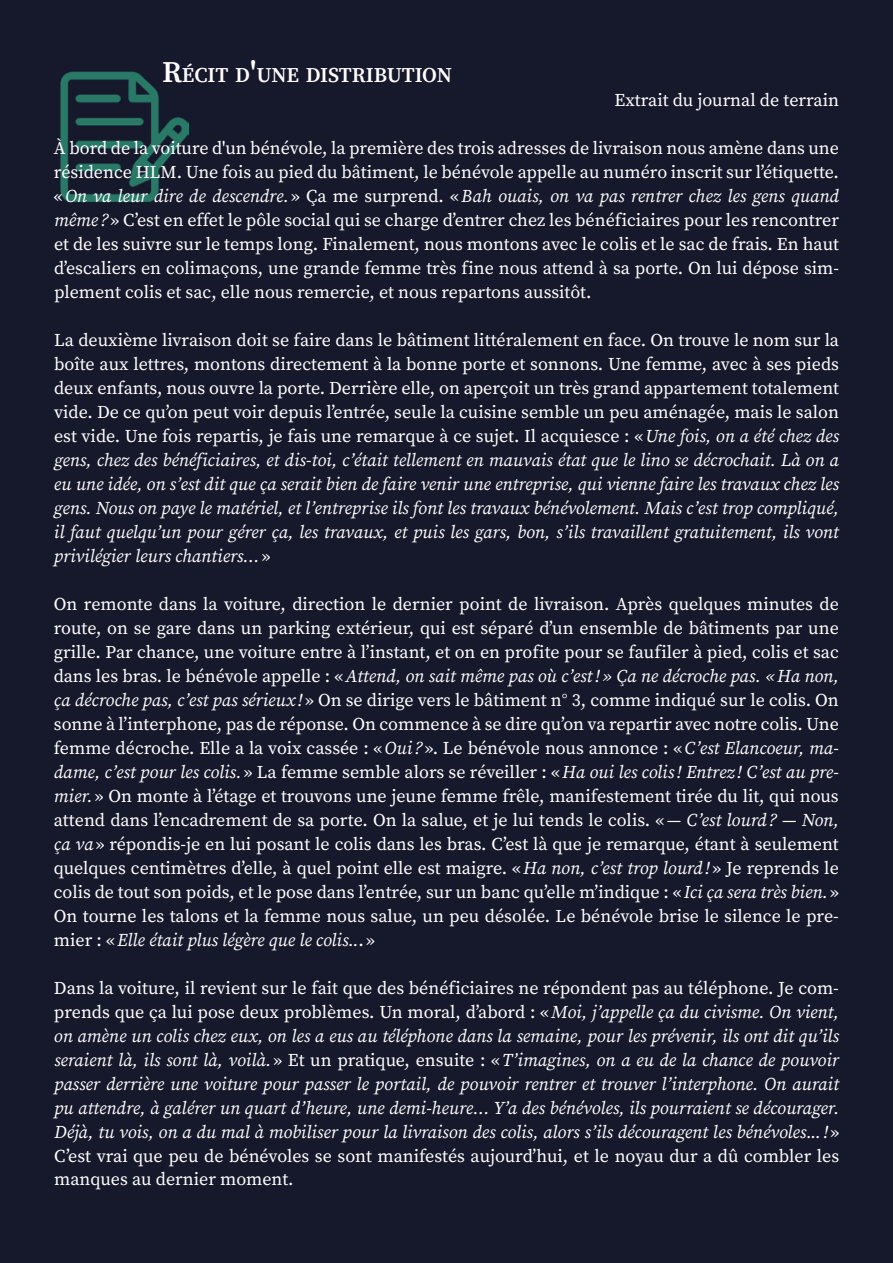
<style>
.page{position:relative;width:893px;height:1263px;background:#16192c}
.page>*{position:absolute;margin:0;border:0;box-sizing:border-box;transform-origin:0 0}
.t1{font:600 30px "Source Serif Pro";color:#fff}
.t2{font:600 21px "Source Serif Pro";letter-spacing:-.01em;color:#fff}
.t3{font:18px/24px "Source Serif Pro";color:#fff;text-align:justify}
.t4{font:italic 18px/24px "Source Serif Pro";color:#fff;text-align:justify}
.s1{font-size:30px}
.s2{font-style:italic}
.s3{font-style:normal}
</style>
<div class="page">
<img style="left:61px;top:72px;width:128px;height:129px">
<h1 class="t1" style="left:54px;top:51px;width:44px">R</h1>
<p class="t2" style="left:182px;top:60px;width:272px">ÉCIT D<span class="s1">'</span>UNE DISTRIBUTION</p>
<p class="t3" style="left:615px;top:88px;width:226px">Extrait du journal de terrain</p>
<p class="t3" style="left:54px;top:136px;width:786px">À bord de la voiture d'un bénévole, la première des trois adresses de livraison nous amène dans une résidence HLM. Une fois au pied du bâtiment, le bénévole appelle au numéro inscrit sur l’étiquette. «<span class="s2">On va leur dire de descendre.</span> » Ça me surprend. «<span class="s2">Bah ouais, on va pas rentrer chez les gens quand même ?</span> » C’est en effet le pôle social qui se charge d’entrer chez les bénéficiaires pour les rencontrer et de les suivre sur le temps long. Finalement, nous montons avec le colis et le sac de frais. En haut d’escaliers en colimaçons, une grande femme très fine nous attend à sa porte. On lui dépose sim&shy;plement colis et sac, elle nous remercie, et nous repartons aussitôt.</p>
<p class="t4" style="left:54px;top:327px;width:787px"><span class="s3">La deuxième livraison doit se faire dans le bâtiment littéralement en face. On trouve le nom sur la boîte aux lettres, montons directement à la bonne porte et sonnons. Une femme, avec à ses pieds deux enfants, nous ouvre la porte. Derrière elle, on aperçoit un très grand appartement totalement vide. De ce qu’on peut voir depuis l’entrée, seule la cuisine semble un peu aménagée, mais le salon est vide. Une fois repartis, je fais une remarque à ce sujet. Il acquiesce : «</span>Une fois, on a été chez des gens, chez des bénéficiaires, et dis-toi, c’était tellement en mauvais état que le lino se décrochait. Là on a eu une idée, on s’est dit que ça serait bien de faire venir une entreprise, qui vienne faire les travaux chez les gens. Nous on paye le matériel, et l’entreprise ils font les travaux bénévolement. Mais c’est trop compliqué, il faut quelqu’un pour gérer ça, les travaux, et puis les gars, bon, s’ils travaillent gratuitement, ils vont privilégier leurs chantiers…<span class="s3">»</span></p>
<p class="t3" style="left:54px;top:591px;width:787px">On remonte dans la voiture, direction le dernier point de livraison. Après quelques minutes de route, on se gare dans un parking extérieur, qui est séparé d’un ensemble de bâtiments par une grille. Par chance, une voiture entre à l’instant, et on en profite pour se faufiler à pied, colis et sac dans les bras. le bénévole appelle : «<span class="s2">Attend, on sait même pas où c’est ! » Ça ne décroche pas. « Ha non, ça décroche pas, c’est pas sérieux !</span> » On se dirige vers le bâtiment n° 3, comme indiqué sur le colis. On sonne à l’interphone, pas de réponse. On commence à se dire qu’on va repartir avec notre colis. Une femme décroche. Elle a la voix cassée : «<span class="s2">Oui ?</span> ». Le bénévole nous annonce : «<span class="s2">C’est Elancoeur, ma&shy;dame, c’est pour les colis.</span> » La femme semble alors se réveiller : «<span class="s2">Ha oui les colis ! Entrez ! C’est au pre&shy;mier.</span> » On monte à l’étage et trouvons une jeune femme frêle, manifestement tirée du lit, qui nous attend dans l’encadrement de sa porte. On la salue, et je lui tends le colis. «<span class="s2">— C’est lourd ? — Non, ça va</span> » répondis-je en lui posant le colis dans les bras. C’est là que je remarque, étant à seulement quelques centimètres d’elle, à quel point elle est maigre. « <span class="s2">Ha non, c’est trop lourd !</span> » Je reprends le colis de tout son poids, et le pose dans l’entrée, sur un banc qu’elle m’indique : « <span class="s2">Ici ça sera très bien.</span> » On tourne les talons et la femme nous salue, un peu désolée. Le bénévole brise le silence le pre&shy;mier : « <span class="s2">Elle était plus légère que le colis..</span>. »</p>
<p class="t4" style="left:54px;top:975px;width:787px"><span class="s3">Dans la voiture, il revient sur le fait que des bénéficiaires ne répondent pas au téléphone. Je com&shy;prends que ça lui pose deux problèmes. Un moral, d’abord : «</span>Moi, j’appelle ça du civisme. On vient, on amène un colis chez eux, on les a eus au téléphone dans la semaine, pour les prévenir, ils ont dit qu’ils seraient là, ils sont là, voilà. <span class="s3">» Et un pratique, ensuite : «</span>T’imagines, on a eu de la chance de pouvoir passer derrière une voiture pour passer le portail, de pouvoir rentrer et trouver l’interphone. On aurait pu attendre, à galérer un quart d’heure, une demi-heure… Y’a des bénévoles, ils pourraient se décourager.<br>Déjà, tu vois, on a du mal à mobiliser pour la livraison des colis, alors s’ils découragent les bénévoles... ! <span class="s3">» C’est vrai que peu de bénévoles se sont manifestés aujourd’hui, et le noyau dur a dû combler les manques au dernier moment.</span></p>
</div>
